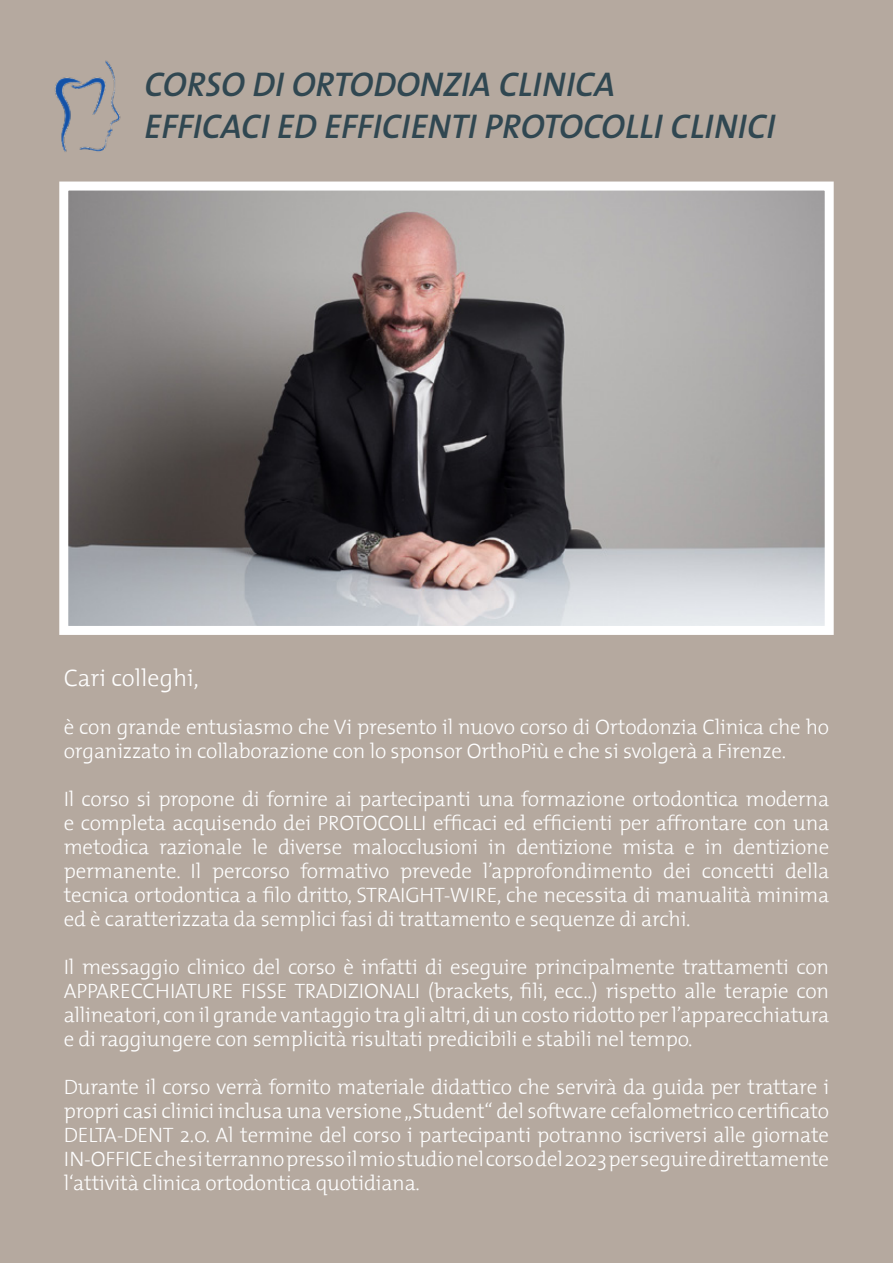
<style>
.page{position:relative;width:893px;height:1263px;background:#b5a99f}
.page>*{position:absolute;margin:0;border:0;box-sizing:border-box;transform-origin:0 0}
.t1{font:italic 600 34.5px "The Mix";color:#304751}
.t2{font:300 24px "The Mix";color:#fff}
.t3{font:300 21px/24px "The Mix";letter-spacing:-.01em;color:#fff;text-align:justify}
</style>
<div class="page">
<img style="left:69px;top:192px;width:755px;height:433px">
<div style="left:59px;top:182px;width:775px;height:453px;border:9px solid #fff"></div>
<img style="left:55px;top:60px;width:66px;height:92px">
<p class="t1" style="left:145px;top:62px;width:472px">CORSO DI ORTODONZIA CLINICA</p>
<p class="t1" style="left:145px;top:104px;width:632px">EFFICACI ED EFFICIENTI PROTOCOLLI CLINICI</p>
<p class="t2" style="left:64px;top:658px;width:136px">Cari colleghi,</p>
<p class="t3" style="left:64px;top:714px;width:767px">è con grande entusiasmo che Vi presento il nuovo corso di Ortodonzia Clinica che ho organizzato in collaborazione con lo sponsor OrthoPiù e che si svolgerà a Firenze.</p>
<p class="t3" style="left:64px;top:786px;width:767px">Il corso si propone di fornire ai partecipanti una formazione ortodontica moderna e completa acquisendo dei PROTOCOLLI efficaci ed efficienti per affrontare con una metodica razionale le diverse malocclusioni in dentizione mista e in dentizione permanente. Il percorso formativo prevede l’approfondimento dei concetti della tecnica ortodontica a filo dritto, STRAIGHT-WIRE, che necessita di manualità minima ed è caratterizzata da semplici fasi di trattamento e sequenze di archi.</p>
<p class="t3" style="left:64px;top:954px;width:767px">Il messaggio clinico del corso è infatti di eseguire principalmente trattamenti con APPARECCHIATURE FISSE TRADIZIONALI (brackets, fili, ecc..) rispetto alle terapie con allineatori, con il grande vantaggio tra gli altri, di un costo ridotto per l’apparecchiatura e di raggiungere con semplicità risultati predicibili e stabili nel tempo.</p>
<p class="t3" style="left:64px;top:1074px;width:767px">Durante il corso verrà fornito materiale didattico che servirà da guida per trattare i propri casi clinici inclusa una versione „Student“ del software cefalometrico certificato DELTA-DENT 2.0. Al termine del corso i partecipanti potranno iscriversi alle giornate IN‑OFFICE che si terranno presso il mio studio nel corso del 2023 per seguire direttamente l‘attività clinica ortodontica quotidiana.</p>
</div>
